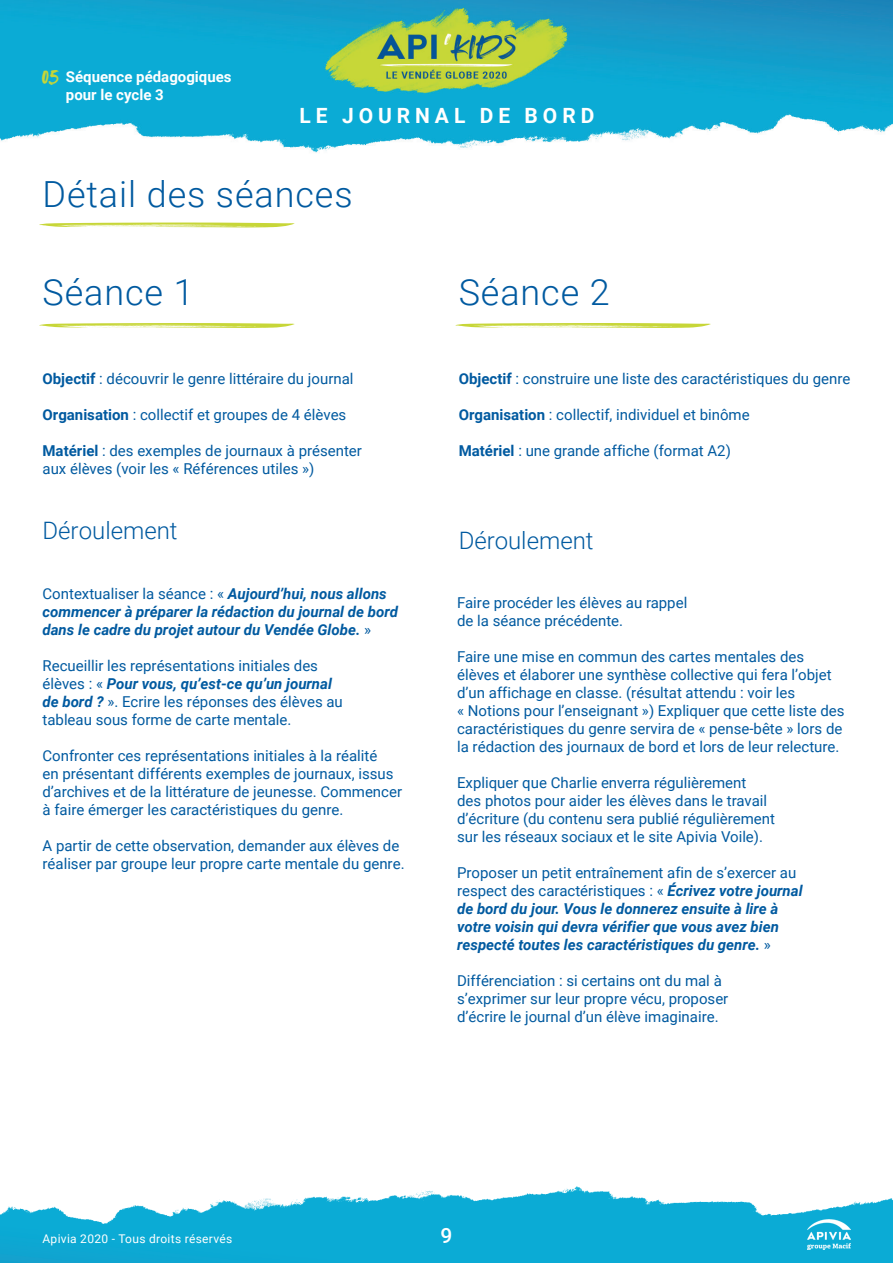
<style>
.page{position:relative;width:893px;height:1263px;background:#fff}
.page>*{position:absolute;margin:0;border:0;box-sizing:border-box;transform-origin:0 0}
.t1{font:300 36px "Roboto";letter-spacing:.025em;color:#015aa0}
.t2{font:300 24px "Roboto";color:#015aa0}
.t3{font:700 21px "Roboto";letter-spacing:.235em;color:#fff}
.t4{font:500 21px "Roboto";color:#fff}
.t5{font:15px/18px "Roboto";color:#015aa0}
.t6{font:italic 700 15px/18px "Roboto";color:#015aa0}
.t7{font:700 15px/18px "Roboto";color:#fff}
.t8{font:15px "Rocked ALT";color:#c7d638}
.t9{font:12px "Roboto";letter-spacing:.025em;color:#fff}
.s1{font-weight:700}
.s2{font-weight:400;font-style:normal}
.s3{font-weight:700;font-style:italic}
</style>
<div class="page">
<img style="left:0;top:0;width:893px;height:153px">
<img style="left:0;top:1186px;width:893px;height:77px">
<img style="left:808px;top:1219px;width:42px;height:30px">
<svg style="left:39px;top:223px;width:255px;height:4px"></svg>
<svg style="left:39px;top:323px;width:255px;height:5px"></svg>
<svg style="left:455px;top:323px;width:256px;height:5px"></svg>
<p class="t8" style="left:42px;top:67px;width:18px">05</p>
<p class="t7" style="left:66px;top:67px;width:167px">Séquence pédagogiques pour le cycle 3</p>
<h3 class="t3" style="left:299px;top:101px;width:296px">LE JOURNAL DE BORD</h3>
<h1 class="t1" style="left:43px;top:169px;width:312px">Détail des séances</h1>
<h1 class="t1" style="left:43px;top:267px;width:153px">Séance 1</h1>
<h1 class="t1" style="left:459px;top:267px;width:153px">Séance 2</h1>
<p class="t5" style="left:43px;top:369px;width:312px"><span class="s1">Objectif</span> : découvrir le genre littéraire du journal</p>
<p class="t5" style="left:43px;top:405px;width:305px"><span class="s1">Organisation</span> : collectif et groupes de 4 élèves</p>
<p class="t5" style="left:43px;top:441px;width:321px"><span class="s1">Matériel</span> : des exemples de journaux à présenter aux élèves (voir les « Références utiles »)</p>
<h2 class="t2" style="left:43px;top:514px;width:137px">Déroulement</h2>
<p class="t6" style="left:43px;top:584px;width:357px"><span class="s2">Contextualiser la séance : «</span> Aujourd’hui, nous allons commencer à préparer la rédaction du journal de bord dans le cadre du projet autour du Vendée Globe. <span class="s2">»</span></p>
<p class="t5" style="left:43px;top:656px;width:302px">Recueillir les représentations initiales des élèves : « <span class="s3">Pour vous, qu’est-ce qu’un journal de bord ?</span> ». Ecrire les réponses des élèves au tableau sous forme de carte mentale.</p>
<p class="t5" style="left:43px;top:746px;width:361px">Confronter ces représentations initiales à la réalité<br>en présentant différents exemples de journaux, issus d’archives et de la littérature de jeunesse. Commencer à faire émerger les caractéristiques du genre.</p>
<p class="t5" style="left:43px;top:836px;width:364px">A partir de cette observation, demander aux élèves de réaliser par groupe leur propre carte mentale du genre.</p>
<p class="t5" style="left:459px;top:369px;width:393px"><span class="s1">Objectif</span> : construire une liste des caractéristiques du genre</p>
<p class="t5" style="left:459px;top:405px;width:293px"><span class="s1">Organisation</span> : collectif, individuel et binôme</p>
<p class="t5" style="left:459px;top:441px;width:274px"><span class="s1">Matériel</span> : une grande affiche (format A2)</p>
<h2 class="t2" style="left:459px;top:523px;width:136px">Déroulement</h2>
<p class="t5" style="left:457px;top:593px;width:232px">Faire procéder les élèves au rappel de la séance précédente.</p>
<p class="t5" style="left:457px;top:647px;width:389px">Faire une mise en commun des cartes mentales des élèves et élaborer une synthèse collective qui fera l’objet d’un affichage en classe. (résultat attendu : voir les<br>« Notions pour l’enseignant ») Expliquer que cette liste des caractéristiques du genre servira de « pense-bête » lors de la rédaction des journaux de bord et lors de leur relecture.</p>
<p class="t5" style="left:457px;top:773px;width:319px">Expliquer que Charlie enverra régulièrement<br>des photos pour aider les élèves dans le travail d’écriture (du contenu sera publié régulièrement sur les réseaux sociaux et le site Apivia Voile).</p>
<p class="t6" style="left:457px;top:863px;width:347px"><span class="s2">Proposer un petit entraînement afin de s’exercer au respect des caractéristiques : «</span> Écrivez votre journal de bord du jour. Vous le donnerez ensuite à lire à votre voisin qui devra vérifier que vous avez bien respecté toutes les caractéristiques du genre. <span class="s2">»</span></p>
<p class="t5" style="left:457px;top:971px;width:273px">Différenciation : si certains ont du mal à s’exprimer sur leur propre vécu, proposer d’écrire le journal d’un élève imaginaire.</p>
<p class="t9" style="left:43px;top:1230px;width:191px">Apivia 2020 - Tous droits réservés</p>
<h3 class="t4" style="left:440px;top:1220px;width:13px">9</h3>
</div>
